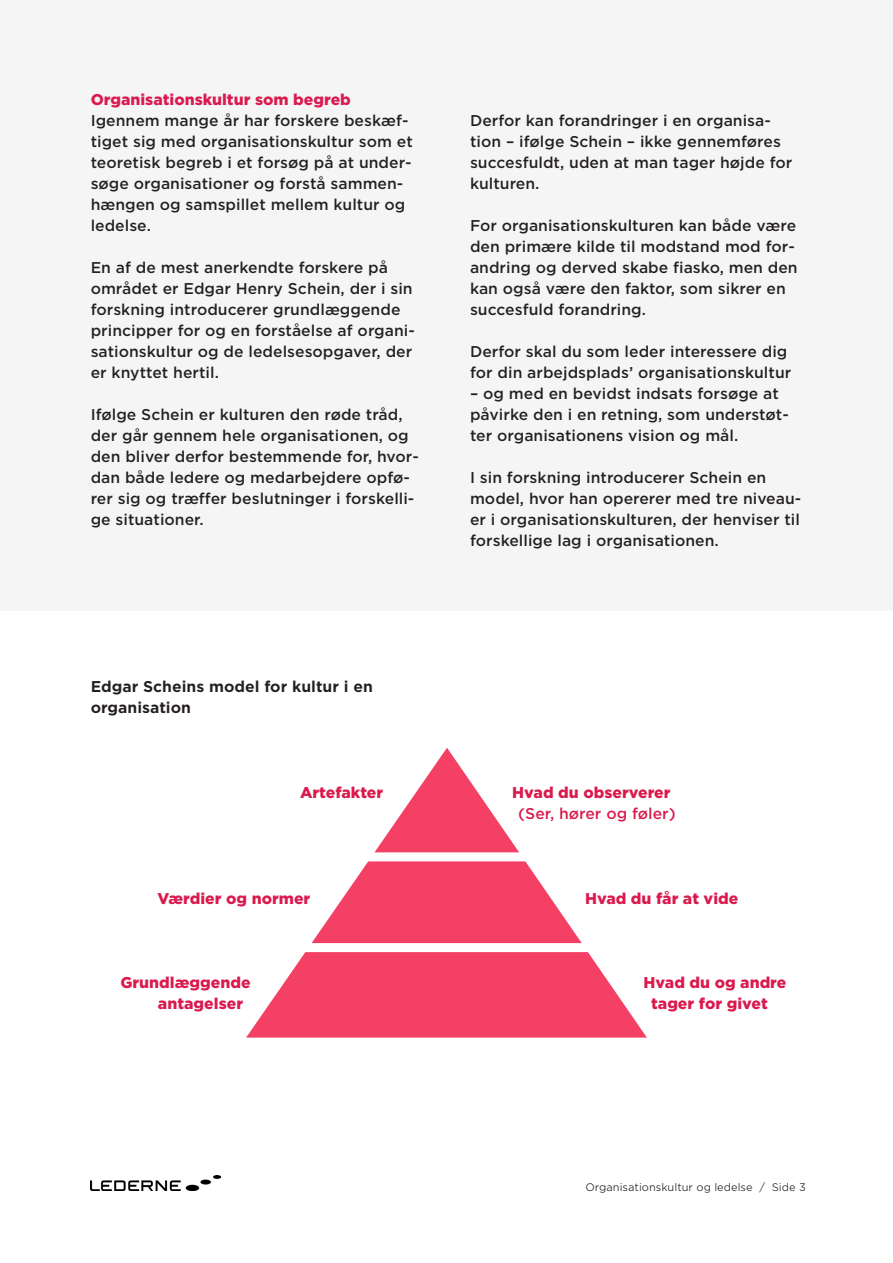
<style>
.page{position:relative;width:893px;height:1263px;background:#fff}
.page>*{position:absolute;margin:0;border:0;box-sizing:border-box;transform-origin:0 0}
.t1{font:500 15px/21px "Gotham S Sm";color:#231f20}
.Rubrik_-_Pink{font:900 15px/21px "Gotham S Sm";color:#da1a4d}
.Rubrik_-_Sort{font:700 15px "Gotham S Sm";color:#231f20}
.Rubrik_-_Pink-2{font:500 15px "Gotham S Sm";color:#da1a4d}
.t2{font:300 10.5px "Gotham S Sm";color:#231f20}
</style>
<div class="page">
<img style="left:90px;top:1175px;width:130px;height:15px">
<div style="left:0;top:0;width:893px;height:610px;background:#f5f5f5"></div>
<svg style="left:246px;top:748px;width:401px;height:289px"></svg>
<div style="left:289px;top:852px;width:298px;height:9px;background:#fff"></div>
<div style="left:240px;top:943px;width:421px;height:9px;background:#fff"></div>
<p class="Rubrik_-_Pink" style="left:91px;top:89px;width:262px">Organisationskultur som begreb</p>
<p class="t1" style="left:91px;top:110px;width:324px">Igennem mange år har forskere beskæf&shy;tiget sig med organisationskultur som et teoretisk begreb i et forsøg på at under&shy;søge organisationer og forstå sammen&shy;hængen og samspillet mellem kultur og ledelse.</p>
<p class="t1" style="left:91px;top:257px;width:326px">En af de mest anerkendte forskere på området er Edgar Henry Schein, der i sin forskning introducerer grundlæggende principper for og en forståelse af organi&shy;sationskultur og de ledelsesopgaver, der er knyttet hertil.</p>
<p class="t1" style="left:91px;top:404px;width:330px">Ifølge Schein er kulturen den røde tråd, der går gennem hele organisationen, og den bliver derfor bestemmende for, hvor&shy;dan både ledere og medarbejdere opfø&shy;rer sig og træffer beslutninger i forskelli&shy;ge situationer.</p>
<p class="t1" style="left:470px;top:110px;width:324px">Derfor kan forandringer i en organisa&shy;tion – ifølge Schein – ikke gennemføres succesfuldt, uden at man tager højde for kulturen.</p>
<p class="t1" style="left:470px;top:215px;width:329px">For organisationskulturen kan både være den primære kilde til modstand mod for&shy;andring og derved skabe fiasko, men den kan også være den faktor, som sikrer en succesfuld forandring.</p>
<p class="t1" style="left:470px;top:341px;width:323px">Derfor skal du som leder interessere dig for din arbejdsplads’ organisationskultur</p>
<p class="t1" style="left:470px;top:383px;width:320px">– og med en bevidst indsats forsøge at påvirke den i en retning, som understøt&shy;ter organisationens vision og mål.</p>
<p class="t1" style="left:470px;top:467px;width:333px">I sin forskning introducerer Schein en model, hvor han opererer med tre niveau&shy;er i organisationskulturen, der henviser til forskellige lag i organisationen.</p>
<p class="Rubrik_-_Sort" style="left:91px;top:676px;width:284px">Edgar Scheins model for kultur i en</p>
<p class="Rubrik_-_Sort" style="left:91px;top:697px;width:102px">organisation</p>
<p class="Rubrik_-_Pink" style="left:300px;top:781px;width:85px">Artefakter</p>
<p class="Rubrik_-_Pink" style="left:512px;top:781px;width:160px">Hvad du observerer</p>
<p class="Rubrik_-_Pink-2" style="left:518px;top:803px;width:159px">(Ser, hører og føler)</p>
<p class="Rubrik_-_Pink" style="left:158px;top:888px;width:154px">Værdier og normer</p>
<p class="Rubrik_-_Pink" style="left:585px;top:888px;width:155px">Hvad du får at vide</p>
<p class="Rubrik_-_Pink" style="left:158px;top:972px;width:94px;text-indent:-38px">Grundlæggende antagelser</p>
<p class="Rubrik_-_Pink" style="left:651px;top:972px;width:137px;text-indent:-8px">Hvad du og andre tager for givet</p>
<p class="t2" style="left:585px;top:1180px;width:222px">Organisationskultur og ledelse / Side 3</p>
</div>
